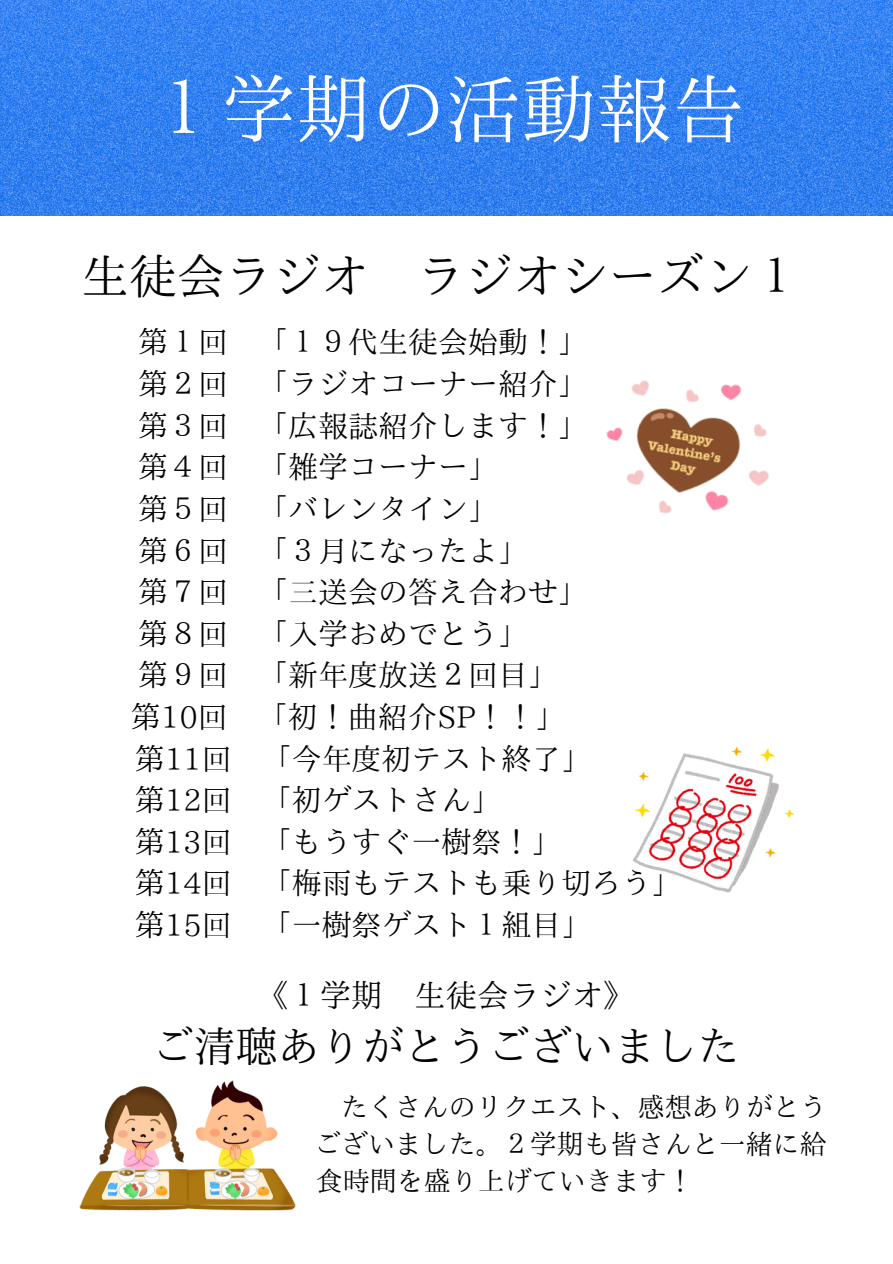
<style>
.page{position:relative;width:893px;height:1264px;background:#fff}
.page>*{position:absolute;margin:0;border:0;box-sizing:border-box;transform-origin:0 0}
.t1{font:75px "IP Aex Mincho";color:#fff}
.t2{font:48px "IP Aex Mincho";color:#000}
.t3{font:42px "IP Aex Mincho";color:#000}
.t4{font:31.5px "IP Aex Mincho";color:#000}
.t5{font:30px "IP Aex Mincho";color:#000}
.t6{font:27px/37px "IP Aex Mincho";color:#000}
</style>
<div class="page">
<img style="left:0;top:0;width:892px;height:215px">
<img style="left:606px;top:380px;width:163px;height:134px">
<img style="left:632px;top:747px;width:163px;height:146px">
<img style="left:79px;top:1080px;width:217px;height:131px">
<p class="t1" style="left:146px;top:71px;width:601px">１学期の活動報告</p>
<p class="t2" style="left:81px;top:252px;width:721px">生徒会ラジオ ラジオシーズン１</p>
<p class="t5" style="left:138px;top:327px;width:451px">第１回 「１９代生徒会始動！」</p>
<p class="t5" style="left:138px;top:369px;width:451px">第２回 「ラジオコーナー紹介」</p>
<p class="t5" style="left:138px;top:410px;width:451px">第３回 「広報誌紹介します！」</p>
<p class="t5" style="left:138px;top:452px;width:361px">第４回 「雑学コーナー」</p>
<p class="t5" style="left:138px;top:493px;width:361px">第５回 「バレンタイン」</p>
<p class="t5" style="left:138px;top:535px;width:391px">第６回 「３月になったよ」</p>
<p class="t5" style="left:138px;top:576px;width:451px">第７回 「三送会の答え合わせ」</p>
<p class="t5" style="left:138px;top:618px;width:391px">第８回 「入学おめでとう」</p>
<p class="t5" style="left:138px;top:660px;width:421px">第９回 「新年度放送２回目」</p>
<p class="t5" style="left:131px;top:701px;width:436px">第10回 「初！曲紹介SP！！」</p>
<p class="t5" style="left:135px;top:743px;width:458px">第11回 「今年度初テスト終了」</p>
<p class="t5" style="left:135px;top:784px;width:368px">第12回 「初ゲストさん」</p>
<p class="t5" style="left:135px;top:826px;width:428px">第13回 「もうすぐ一樹祭！」</p>
<p class="t5" style="left:135px;top:868px;width:548px">第14回 「梅雨もテストも乗り切ろう」</p>
<p class="t5" style="left:135px;top:909px;width:458px">第15回 「一樹祭ゲスト１組目」</p>
<p class="t4" style="left:257px;top:979px;width:379px">《１学期 生徒会ラジオ》</p>
<p class="t3" style="left:152px;top:1024px;width:589px">ご清聴ありがとうございました</p>
<p class="t6" style="left:341px;top:1088px;width:487px">たくさんのリクエスト、感想ありがとう</p>
<p class="t6" style="left:314px;top:1125px;width:514px">ございました。２学期も皆さんと一緒に給食時間を盛り上げていきます！</p>
</div>
